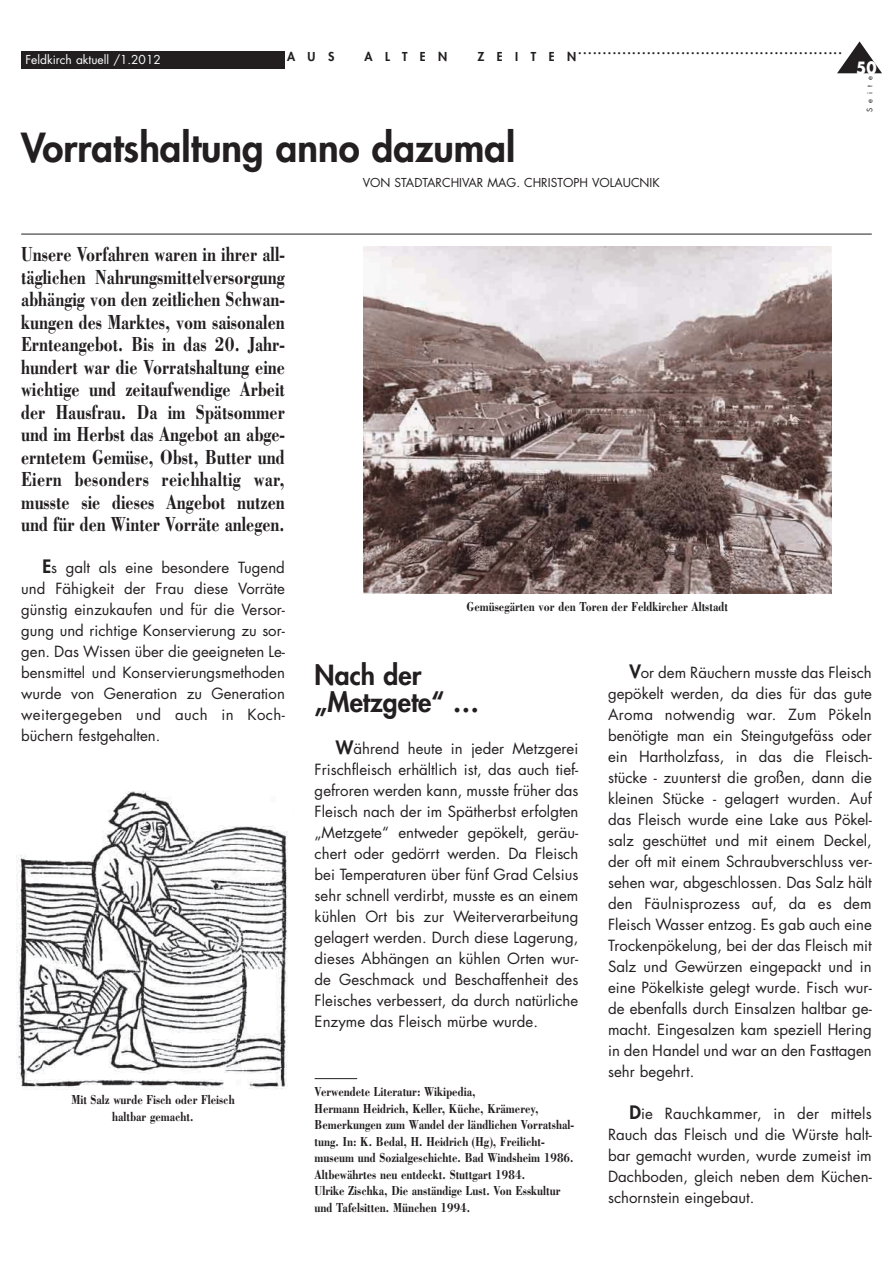
<style>
.page{position:relative;width:893px;height:1263px;background:#fff}
.page>*{position:absolute;margin:0;border:0;box-sizing:border-box;transform-origin:0 0}
.t1{font:800 39px "Futura";color:#231f20}
.t2{font:800 27px/27px "Futura";color:#231f20}
.t3{font:700 21px/22.5px "Bodoni";color:#231f20;text-align:justify;scale:.77 1}
.t4{font:700 16.5px "Futura";color:#fff;scale:.9 1}
.t5{font:15px/21px "Futura";color:#231f20;text-align:justify}
.t6{font:700 13.5px/16.5px "Bodoni";color:#231f20;scale:.8 1}
.t7{font:800 12px "Futura";letter-spacing:1.04em;color:#231f20}
.t8{font:12px "Futura";color:#231f20}
.t9{font:12px "Futura";color:#fff}
.t10{font:7.5px "Futura";letter-spacing:.675em;color:#231f20}
.s1{font-weight:800;font-size:18px}
</style>
<div class="page">
<div style="left:21px;top:51px;width:264px;height:17px;background:#231f20"></div>
<hr style="left:21px;top:234px;width:851px;height:1px;background:#231f20">
<svg style="left:837px;top:41px;width:45px;height:32px"></svg>
<hr style="left:315px;top:1078px;width:42px;height:1px;background:#231f20">
<img style="left:364px;top:247px;width:467px;height:347px">
<img style="left:17px;top:791px;width:271px;height:299px">
<p class="t9" style="left:25px;top:54px;width:137px">Feldkirch aktuell /1.2012</p>
<p class="t7" style="left:287px;top:51px;width:49px">AUS</p>
<p class="t7" style="left:364px;top:51px;width:84px">ALTEN</p>
<p class="t7" style="left:477px;top:51px;width:100px">ZEITEN</p>
<p class="t7" style="left:578px;top:44px;width:265px">......................................................</p>
<h1 class="t1" style="left:21px;top:129px;width:496px">Vorratshaltung anno dazumal</h1>
<p class="t8" style="left:363px;top:177px;width:299px">VON STADTARCHIVAR MAG. CHRISTOPH VOLAUCNIK</p>
<p class="t4" style="left:856px;top:60px;width:24px">50</p>
<p class="t10" style="left:866px;top:112px;width:38px;rotate:-90deg">Seite</p>
<p class="t3" style="left:21px;top:245px;width:344px">Unsere Vorfahren waren in ihrer all&shy;täglichen Nahrungsmittelversorgung abhängig von den zeitlichen Schwan&shy;kungen des Marktes, vom saisonalen Ernteangebot. Bis in das 20. Jahr&shy;hundert war die Vorratshaltung eine wichtige und zeitaufwendige Arbeit der Hausfrau. Da im Spätsommer und im Herbst das Angebot an abge&shy;erntetem Gemüse, Obst, Butter und Eiern besonders reichhaltig war, musste sie dieses Angebot nutzen und für den Winter Vorräte anlegen.</p>
<p class="t5" style="left:21px;top:558px;width:265px;text-indent:21px"><span class="s1">E</span>s galt als eine besondere Tugend und Fähigkeit der Frau diese Vorräte günstig einzukaufen und für die Versor&shy;gung und richtige Konservierung zu sor&shy;gen. Das Wissen über die geeigneten Le&shy;bensmittel und Konservierungsmethoden wurde von Generation zu Generation weitergegeben und auch in Koch&shy;büchern festgehalten.</p>
<p class="t6" style="left:71px;top:1093px;width:206px;text-align:center">Mit Salz wurde Fisch oder Fleisch haltbar gemacht.</p>
<p class="t6" style="left:466px;top:600px;width:328px">Gemüsegärten vor den Toren der Feldkircher Altstadt</p>
<h2 class="t2" style="left:315px;top:664px;width:166px">Nach der „Metzgete“ …</h2>
<p class="t5" style="left:315px;top:740px;width:265px;text-indent:21px"><span class="s1">W</span>ährend heute in jeder Metzgerei Frischfleisch erhältlich ist, das auch tief&shy;gefroren werden kann, musste früher das Fleisch nach der im Spätherbst erfolgten „Metzgete“ entweder gepökelt, geräu&shy;chert oder gedörrt werden. Da Fleisch bei Temperaturen über fünf Grad Celsius sehr schnell verdirbt, musste es an einem kühlen Ort bis zur Weiterverarbeitung gelagert werden. Durch diese Lagerung, dieses Abhängen an kühlen Orten wur&shy;de Geschmack und Beschaffenheit des Fleisches verbessert, da durch natürliche Enzyme das Fleisch mürbe wurde.</p>
<p class="t6" style="left:315px;top:1085px;width:326px">Verwendete Literatur: Wikipedia,<br>Hermann Heidrich, Keller, Küche, Krämerey, Bemerkungen zum Wandel der ländlichen Vorratshal&shy;tung. In: K. Bedal, H. Heidrich (Hg), Freilicht&shy;museum und Sozialgeschichte. Bad Windsheim 1986.<br>Altbewährtes neu entdeckt. Stuttgart 1984.<br>Ulrike Zischka, Die anständige Lust. Von Esskultur und Tafelsitten. München 1994.</p>
<p class="t5" style="left:608px;top:663px;width:265px;text-indent:21px"><span class="s1">V</span>or dem Räuchern musste das Fleisch gepökelt werden, da dies für das gute Aroma notwendig war. Zum Pökeln benötigte man ein Steingutgefäss oder ein Hartholzfass, in das die Fleisch&shy;stücke - zuunterst die großen, dann die kleinen Stücke - gelagert wurden. Auf das Fleisch wurde eine Lake aus Pökel&shy;salz geschüttet und mit einem Deckel, der oft mit einem Schraubverschluss ver&shy;sehen war, abgeschlossen. Das Salz hält den Fäulnisprozess auf, da es dem Fleisch Wasser entzog. Es gab auch eine Trockenpökelung, bei der das Fleisch mit Salz und Gewürzen eingepackt und in eine Pökelkiste gelegt wurde. Fisch wur&shy;de ebenfalls durch Einsalzen haltbar ge&shy;macht. Eingesalzen kam speziell Hering in den Handel und war an den Fasttagen sehr begehrt.</p>
<p class="t5" style="left:608px;top:1104px;width:265px;text-indent:21px"><span class="s1">D</span>ie Rauchkammer, in der mittels Rauch das Fleisch und die Würste halt&shy;bar gemacht wurden, wurde zumeist im Dachboden, gleich neben dem Küchen&shy;schornstein eingebaut.</p>
</div>
